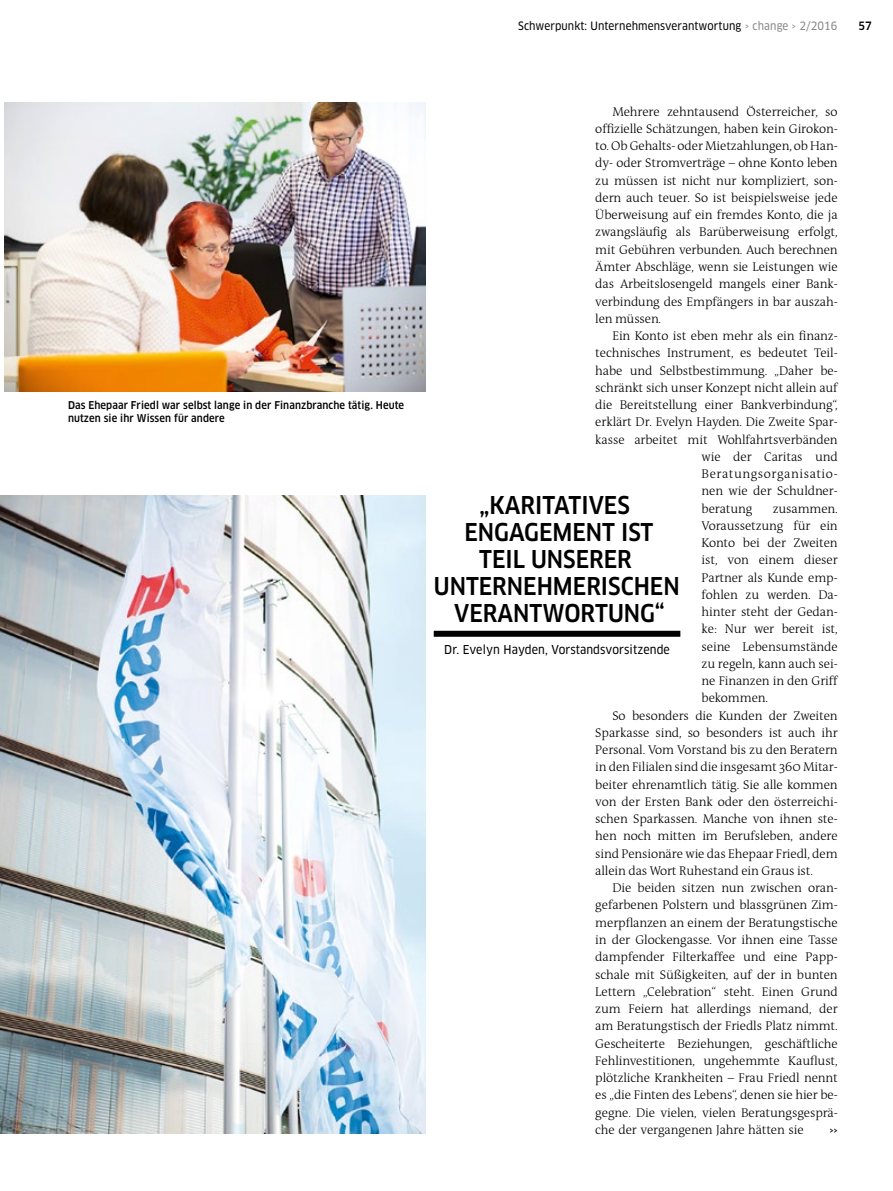
<style>
.page{position:relative;width:893px;height:1191px;background:#fff}
.page>*{position:absolute;margin:0;border:0;box-sizing:border-box;transform-origin:0 0}
.BU_book{font:500 condensed 24px/27px "Clan OT";color:#000;text-align:center}
.Lauftext_mit_Einzug{font:300 12.75px/17.2px "The Antiqua B3";letter-spacing:-.01em;color:#000;text-align:justify}
.Lauftext_mit_Einzug-2{font:300 12.75px "The Antiqua B3";letter-spacing:.045em;color:#000}
.BU_book-2{font:12px "Clan OT Narrow News";letter-spacing:.01em;color:#000}
.t1{font:11.25px "Clan OT Narrow News";letter-spacing:.01em;color:#000}
.t2{font:500 condensed 11.25px "Clan OT";color:#000}
.BU_standard{font:500 condensed 10.5px/13.5px "Clan OT";letter-spacing:.01em;color:#000}
.s1{color:#868786}
</style>
<div class="page">
<img style="left:4px;top:102px;width:421px;height:289px">
<img style="left:0;top:495px;width:425px;height:638px">
<div style="left:434px;top:631px;width:246px;height:6px;background:#000"></div>
<p class="BU_standard" style="left:68px;top:398px;width:338px">Das Ehepaar Friedl war selbst lange in der Finanzbranche tätig. Heute nutzen sie ihr Wissen für andere</p>
<p class="t1" style="left:518px;top:19px;width:321px">Schwerpunkt: Unternehmensverantwortung <span class="s1">› change › 2/2016</span></p>
<p class="t2" style="left:858px;top:19px;width:15px">57</p>
<p class="Lauftext_mit_Einzug" style="left:595px;top:103px;width:244px;text-indent:17px">Mehrere zehntausend Österreicher, so offizielle Schätzungen, haben kein Girokon&shy;to. Ob Gehalts- oder Mietzahlungen, ob Han&shy;dy- oder Stromverträge – ohne Konto leben zu müssen ist nicht nur kompliziert, son&shy;dern auch teuer. So ist beispielsweise jede Überweisung auf ein fremdes Konto, die ja zwangsläufig als Barüberweisung erfolgt, mit Gebühren verbunden. Auch berechnen Ämter Abschläge, wenn sie Leistungen wie das Arbeitslosengeld mangels einer Bank&shy;verbindung des Empfängers in bar auszah&shy;len müssen.</p>
<p class="Lauftext_mit_Einzug" style="left:612px;top:328px;width:227px">Ein Konto ist eben mehr als ein finanz-</p>
<p class="Lauftext_mit_Einzug" style="left:595px;top:345px;width:244px">technisches Instrument, es bedeutet Teil-</p>
<p class="Lauftext_mit_Einzug" style="left:595px;top:362px;width:244px">habe und Selbstbestimmung. „Daher be-</p>
<p class="Lauftext_mit_Einzug" style="left:595px;top:379px;width:244px">schränkt sich unser Konzept nicht allein auf</p>
<p class="Lauftext_mit_Einzug" style="left:595px;top:397px;width:244px">die Bereitstellung einer Bankverbindung“,</p>
<p class="Lauftext_mit_Einzug" style="left:595px;top:414px;width:244px">erklärt Dr. Evelyn Hayden. Die Zweite Spar-</p>
<p class="Lauftext_mit_Einzug" style="left:595px;top:431px;width:244px">kasse arbeitet mit Wohlfahrtsverbänden</p>
<p class="Lauftext_mit_Einzug" style="left:702px;top:448px;width:138px">wie der Caritas und</p>
<p class="Lauftext_mit_Einzug-2" style="left:702px;top:467px;width:138px">Beratungsorganisatio-</p>
<p class="Lauftext_mit_Einzug" style="left:702px;top:483px;width:138px">nen wie der Schuldner-</p>
<p class="Lauftext_mit_Einzug" style="left:702px;top:500px;width:52px">beratung</p>
<p class="BU_book" style="left:434px;top:492px;width:247px">„KARITATIVES<br>ENGAGEMENT IST<br>TEIL UNSERER<br>UNTERNEHMERISCHEN<br>VERANTWORTUNG“</p>
<p class="BU_book-2" style="left:444px;top:642px;width:227px">Dr. Evelyn Hayden, Vorstandsvorsitzende</p>
<p class="Lauftext_mit_Einzug" style="left:702px;top:500px;width:138px;text-indent:71px">zusammen.<br>Voraussetzung für ein Konto bei der Zweiten ist, von einem dieser Partner als Kunde emp&shy;fohlen zu werden. Da&shy;hinter steht der Gedan&shy;ke: Nur wer bereit ist, seine Lebensumstände zu regeln, kann auch sei&shy;ne Finanzen in den Griff bekommen.</p>
<p class="Lauftext_mit_Einzug" style="left:595px;top:707px;width:244px;text-indent:17px">So besonders die Kunden der Zweiten Sparkasse sind, so besonders ist auch ihr Personal. Vom Vorstand bis zu den Beratern in den Filialen sind die insgesamt 360 Mitar&shy;beiter ehrenamtlich tätig. Sie alle kommen von der Ersten Bank oder den österreichi&shy;schen Sparkassen. Manche von ihnen ste&shy;hen noch mitten im Berufsleben, andere sind Pensionäre wie das Ehepaar Friedl, dem allein das Wort Ruhestand ein Graus ist.</p>
<p class="Lauftext_mit_Einzug" style="left:595px;top:880px;width:244px;text-indent:17px">Die beiden sitzen nun zwischen oran&shy;gefarbenen Polstern und blassgrünen Zim&shy;merpflanzen an einem der Beratungstische in der Glockengasse. Vor ihnen eine Tasse dampfender Filterkaffee und eine Papp&shy;schale mit Süßigkeiten, auf der in bunten Lettern „Celebration“ steht. Einen Grund zum Feiern hat allerdings niemand, der am Beratungstisch der Friedls Platz nimmt.<br>Gescheiterte Beziehungen, geschäftliche Fehlinvestitionen, ungehemmte Kauflust, plötzliche Krankheiten – Frau Friedl nennt es „die Finten des Lebens“, denen sie hier be&shy;gegne. Die vielen, vielen Beratungsgesprä&shy;che der vergangenen Jahre hätten sie</p>
<p class="BU_standard" style="left:830px;top:1123px;width:9px">››</p>
</div>
